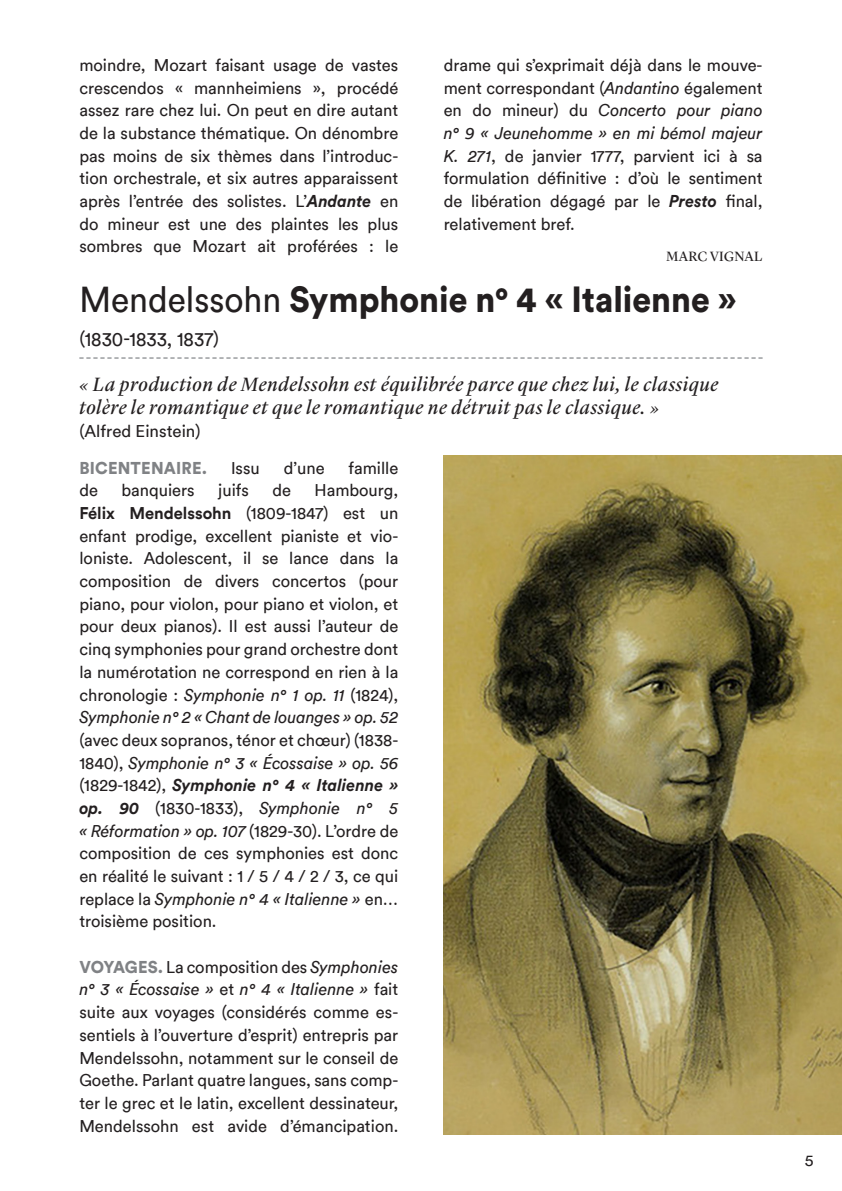
<style>
.page{position:relative;width:842px;height:1191px;background:#fff}
.page>*{position:absolute;margin:0;border:0;box-sizing:border-box;transform-origin:0 0}
.TITRES_gros{font:900 36px "Circular Std";color:#231f20;scale:.93 1}
.TX__limite_césure{font:italic 20px/22.6px "Lyon Display";letter-spacing:.04em;color:#231f20}
.TITRES_gros-2{font:20px "Circular";color:#231f20;scale:.93 1}
.TX__limite_césure__7356{font:17px/22.6px "Circular";color:#231f20;text-align:justify}
.TX__limite_césure-2{font:17px "Circular";color:#231f20}
.TX__limite_césure__7356-2{font:900 17px "Circular Std";letter-spacing:.01em;color:#808285}
.t1{font:16px "Circular";color:#231f20}
.TX_signatures{font:14px "Lyon Display";letter-spacing:.02em;color:#231f20}
.s1{font-family:"Circular Std";font-weight:700;font-style:italic}
.s2{font-style:italic}
.s3{font-family:"Circular";font-weight:400}
.s4{font-weight:700}
.s5{font-family:"Circular Std";font-weight:900;color:#808285}
</style>
<div class="page">
<svg style="left:79px;top:357px;width:684px;height:2px"></svg>
<img style="left:444px;top:455px;width:398px;height:679px">
<p class="TX__limite_césure__7356" style="left:79px;top:53px;width:320px">moindre, Mozart faisant usage de vastes crescendos « mannheimiens », procédé assez rare chez lui. On peut en dire autant de la substance thématique. On dénombre pas moins de six thèmes dans l’introduc&shy;tion orchestrale, et six autres apparaissent après l’entrée des solistes. L’<span class="s1">Andante</span> en do mineur est une des plaintes les plus sombres que Mozart ait proférées : le</p>
<p class="TX__limite_césure__7356" style="left:444px;top:53px;width:320px">drame qui s’exprimait déjà dans le mouve&shy;ment correspondant (<span class="s2">Andantino</span> également en do mineur) du <span class="s2">Concerto pour piano n° 9 « Jeunehomme » en mi bémol majeur K. 271</span>, de janvier 1777, parvient ici à sa formulation définitive : d’où le sentiment de libération dégagé par le <span class="s1">Presto</span> final, relativement bref.</p>
<p class="TX_signatures" style="left:666px;top:246px;width:98px">MARC VIGNAL</p>
<p class="TITRES_gros" style="left:79px;top:275px;width:708px"><span class="s3">Mendelssohn</span> Symphonie n° 4 « Italienne »</p>
<p class="TITRES_gros-2" style="left:79px;top:325px;width:152px">(1830-1833, 1837)</p>
<p class="TX__limite_césure" style="left:79px;top:372px;width:641px">« La production de Mendelssohn est équilibrée parce que chez lui, le classique tolère le romantique et que le romantique ne détruit pas le classique. »</p>
<p class="TX__limite_césure-2" style="left:79px;top:419px;width:123px">(Alfred Einstein)</p>
<p class="TX__limite_césure__7356-2" style="left:79px;top:456px;width:129px">BICENTENAIRE.</p>
<p class="TX__limite_césure__7356" style="left:231px;top:455px;width:30px">Issu</p>
<p class="TX__limite_césure__7356" style="left:284px;top:455px;width:42px">d’une</p>
<p class="TX__limite_césure__7356" style="left:349px;top:455px;width:51px">famille</p>
<p class="TX__limite_césure__7356" style="left:79px;top:478px;width:20px">de</p>
<p class="TX__limite_césure__7356" style="left:121px;top:478px;width:75px">banquiers</p>
<p class="TX__limite_césure__7356" style="left:218px;top:478px;width:32px">juifs</p>
<p class="TX__limite_césure__7356" style="left:272px;top:478px;width:20px">de</p>
<p class="TX__limite_césure__7356" style="left:79px;top:478px;width:320px;text-indent:235px">Hambourg, <span class="s4">Félix Mendelssohn</span> (1809-1847) est un enfant prodige, excellent pianiste et vio&shy;loniste. Adolescent, il se lance dans la composition de divers concertos (pour piano, pour violon, pour piano et violon, et pour deux pianos). Il est aussi l’auteur de cinq symphonies pour grand orchestre dont la numérotation ne correspond en rien à la chronologie : <span class="s2">Symphonie n° 1 op. 11</span> (1824), <span class="s2">Symphonie n° 2 « Chant de louanges » op. 52 </span>(avec deux sopranos, ténor et chœur) (1838- 1840), <span class="s2">Symphonie n° 3 « Écossaise » op. 56 </span>(1829-1842), <span class="s1">Symphonie n° 4 « Italienne » op. 90</span> (1830-1833), <span class="s2">Symphonie n° 5 « Réformation » op. 107</span> (1829-30). L’ordre de composition de ces symphonies est donc en réalité le suivant : 1 / 5 / 4 / 2 / 3, ce qui replace la <span class="s2">Symphonie n° 4 « Italienne »</span> en… troisième position.</p>
<p class="TX__limite_césure__7356" style="left:79px;top:954px;width:320px"><span class="s5">VOYAGES.</span> La composition des <span class="s2">Symphonies n° 3 « Écossaise »</span> et <span class="s2">n° 4 « Italienne »</span> fait suite aux voyages (considérés comme es&shy;sentiels à l’ouverture d’esprit) entrepris par Mendelssohn, notamment sur le conseil de Goethe. Parlant quatre langues, sans comp&shy;ter le grec et le latin, excellent dessinateur, Mendelssohn est avide d’émancipation.</p>
<p class="t1" style="left:805px;top:1149px;width:10px">5</p>
</div>
